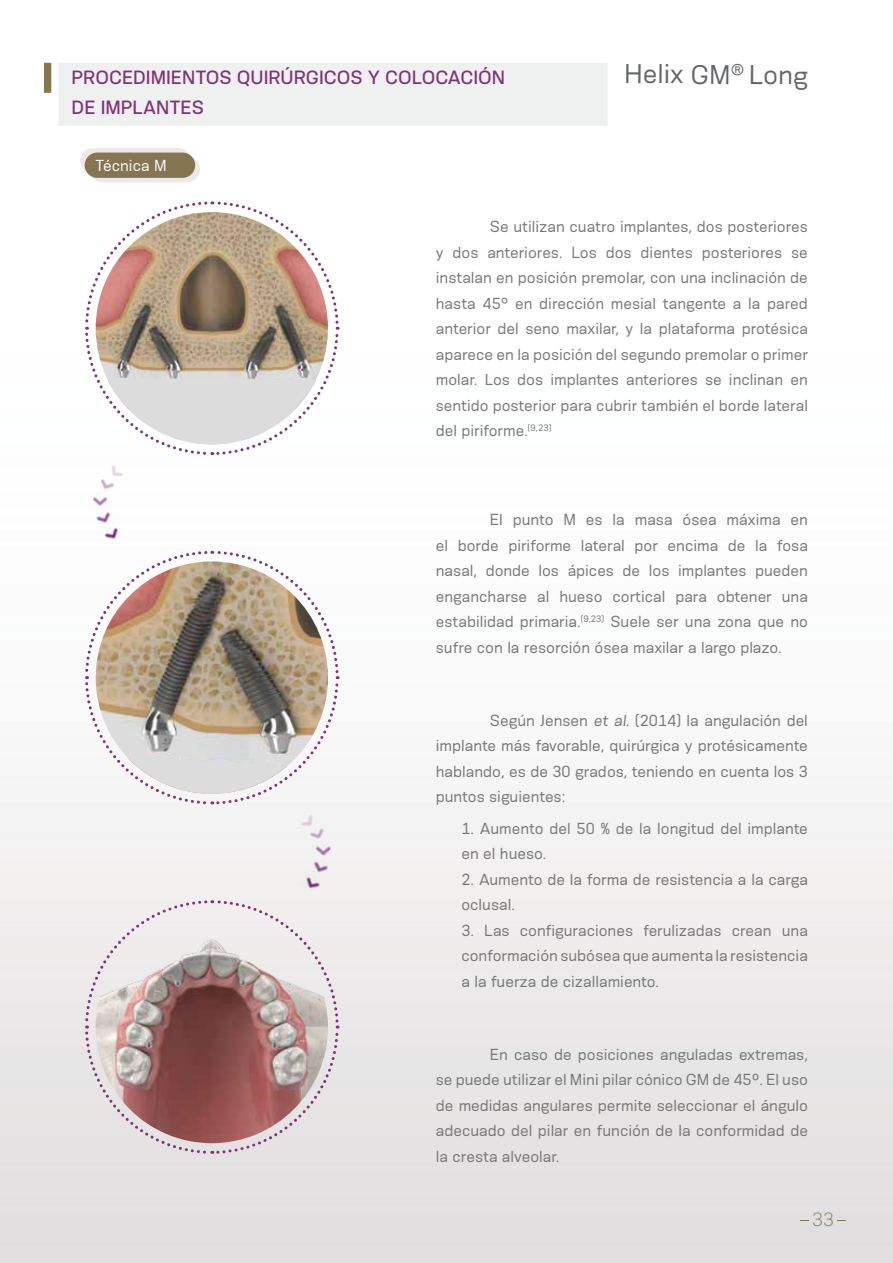
<style>
.page{position:relative;width:893px;height:1263px;background:#fff}
.page>*{position:absolute;margin:0;border:0;box-sizing:border-box;transform-origin:0 0}
.t1{font:25.5px "Konsens";color:#636569}
.t2{font:500 18px/30px "Konsens";color:#853275}
.t3{font:300 18px "Konsens";color:#857550}
.t4{font:15px/25.5px "Konsens";color:#747575;text-align:justify}
.t5{font:15px "Konsens";color:#fff}
</style>
<div class="page">
<img style="left:0;top:62px;width:893px;height:1201px">
<div style="left:59px;top:63px;width:549px;height:63px;background:#eff0f0"></div>
<svg style="left:80px;top:148px;width:111px;height:25px"></svg>
<svg style="left:90px;top:157px;width:110px;height:25px;fill:#857550"></svg>
<img style="left:100px;top:457px;width:28px;height:28px">
<img style="left:91px;top:472px;width:27px;height:25px">
<img style="left:89px;top:507px;width:26px;height:24px">
<img style="left:88px;top:492px;width:23px;height:18px">
<img style="left:97px;top:522px;width:28px;height:27px">
<img style="left:295px;top:807px;width:29px;height:28px">
<img style="left:305px;top:821px;width:28px;height:25px">
<img style="left:309px;top:856px;width:26px;height:25px">
<img style="left:312px;top:842px;width:23px;height:17px">
<img style="left:298px;top:871px;width:29px;height:27px">
<svg style="left:84px;top:200px;width:256px;height:257px"></svg>
<svg style="left:84px;top:549px;width:256px;height:257px"></svg>
<svg style="left:84px;top:899px;width:256px;height:256px"></svg>
<img style="left:96px;top:911px;width:232px;height:232px;border-radius:116px">
<div style="left:44px;top:63px;width:7px;height:30px;background:#857550"></div>
<p class="t2" style="left:72px;top:62px;width:435px">PROCEDIMIENTOS QUIRÚRGICOS Y COLOCACIÓN<br>DE IMPLANTES</p>
<h1 class="t1" style="left:625px;top:57px;width:185px;rotate:1deg">Helix GM<sup>®</sup> Long</h1>
<p class="t5" style="left:95px;top:156px;width:73px">Técnica M</p>
<p class="t4" style="left:436px;top:213px;width:374px;text-indent:54px">Se utilizan cuatro implantes, dos posteriores y dos anteriores. Los dos dientes posteriores se instalan en posición premolar, con una inclinación de hasta 45° en dirección mesial tangente a la pared anterior del seno maxilar, y la plataforma protésica aparece en la posición del segundo premolar o primer molar. Los dos implantes anteriores se inclinan en sentido posterior para cubrir también el borde lateral del piriforme. <sup>(9,23)</sup></p>
<p class="t4" style="left:436px;top:506px;width:374px;text-indent:54px">El punto M es la masa ósea máxima en el borde piriforme lateral por encima de la fosa nasal, donde los ápices de los implantes pueden engancharse al hueso cortical para obtener una estabilidad primaria. <sup>(9,23)</sup> Suele ser una zona que no sufre con la resorción ósea maxilar a largo plazo.</p>
<p class="t4" style="left:436px;top:707px;width:374px;text-indent:54px">Según Jensen et al. (2014) la angulación del implante más favorable, quirúrgica y protésicamente hablando, es de 30 grados, teniendo en cuenta los 3 puntos siguientes:</p>
<p class="t4" style="left:461px;top:815px;width:348px">1. Aumento del 50 % de la longitud del implante en el hueso.</p>
<p class="t4" style="left:461px;top:866px;width:348px">2. Aumento de la forma de resistencia a la carga oclusal.</p>
<p class="t4" style="left:461px;top:917px;width:348px">3. Las configuraciones ferulizadas crean una conformación subósea que aumenta la resistencia a la fuerza de cizallamiento.</p>
<p class="t4" style="left:436px;top:1041px;width:374px;text-indent:54px">En caso de posiciones anguladas extremas, se puede utilizar el Mini pilar cónico GM de 45º. El uso de medidas angulares permite seleccionar el ángulo adecuado del pilar en función de la conformidad de la cresta alveolar.</p>
<p class="t3" style="left:812px;top:1209px;width:23px">33</p>
</div>
